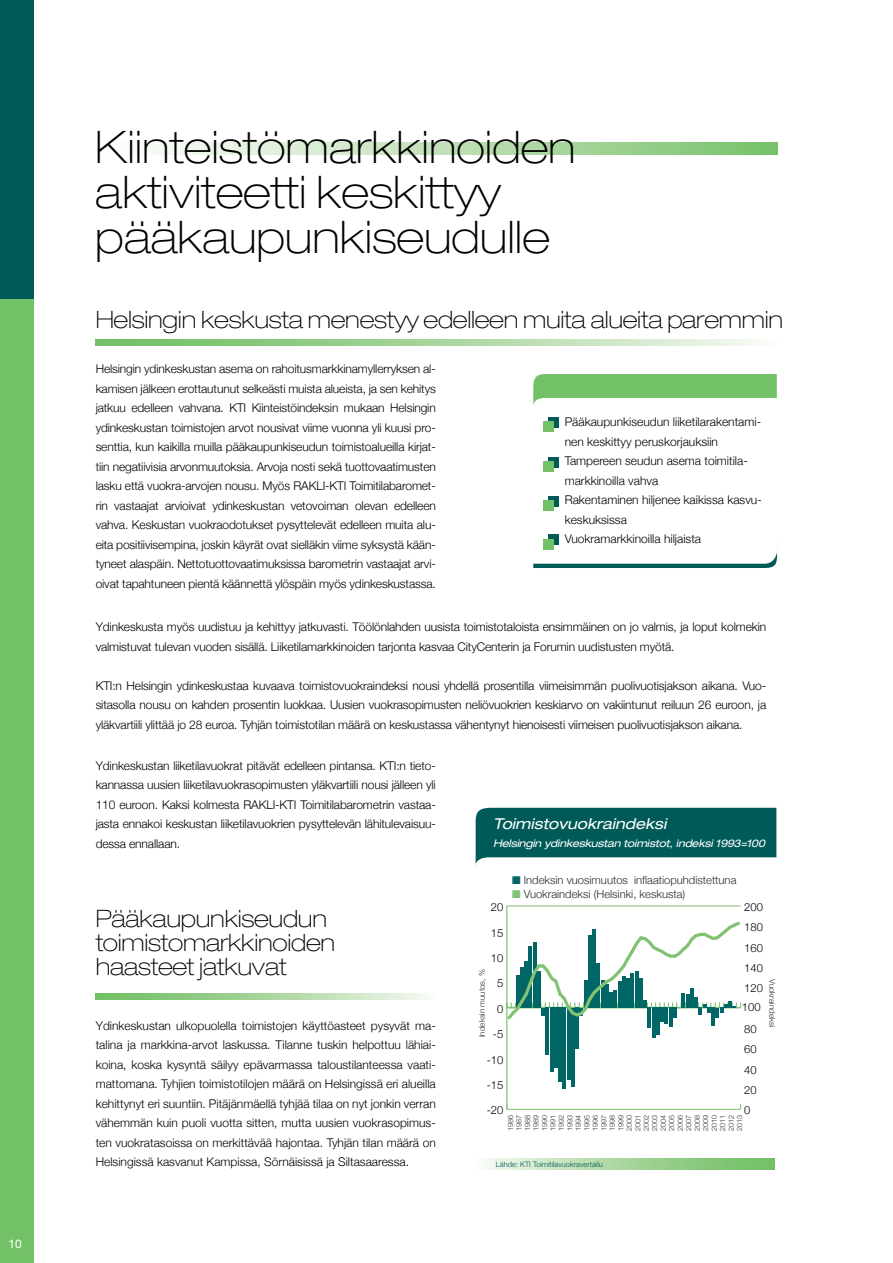
<style>
.page{position:relative;width:893px;height:1263px;background:#fff}
.page>*{position:absolute;margin:0;border:0;box-sizing:border-box;transform-origin:0 0}
.t1{font:100 expanded 45px/45px "Helvetica Neue";color:#000}
.t2{font:100 expanded 24px/24px "Helvetica Neue";letter-spacing:-.01em;color:#000}
.t3{font:italic expanded 15px "Helvetica Neue";color:#fff}
.t4{font:300 12px/19.5px "Helvetica Neue";letter-spacing:-.01em;color:#000;text-align:justify}
.t5{font:12px "Helvetica Neue";color:#fff}
.t6{font:300 11.25px "Helvetica Neue";color:#2f292e}
.t7{font:300 11.25px "Helvetica Neue";color:#000}
.t8{font:italic expanded 10.5px "Helvetica Neue";letter-spacing:-.02em;color:#fff}
.t9{font:300 7.95px "Helvetica Neue";color:#2f292e}
.t10{font:300 7.5px "Helvetica Neue";color:#005a58}
.t11{font:300 7.2px/8.6px "Helvetica Neue";color:#2f292e;text-align:justify}
.s1{color:#066}
.s2{color:#82c272}
</style>
<div class="page">
<svg style="left:96px;top:993px;width:331px;height:7px;background:#aad7a0"></svg>
<svg style="left:150px;top:143px;width:628px;height:11px;background:#badeb1"></svg>
<div style="left:0;top:0;width:33px;height:1263px;background:#73c167"></div>
<div style="left:0;top:0;width:33px;height:298px;background:#005a58"></div>
<svg style="left:96px;top:339px;width:662px;height:7px;background:#aad7a0"></svg>
<svg style="left:533px;top:374px;width:244px;height:52px"></svg>
<svg style="left:533px;top:534px;width:244px;height:34px"></svg>
<div style="left:548px;top:417px;width:10px;height:11px;background:#005a58"></div>
<div style="left:543px;top:421px;width:11px;height:11px;background:#73c167"></div>
<div style="left:548px;top:457px;width:10px;height:10px;background:#005a58"></div>
<div style="left:543px;top:461px;width:11px;height:11px;background:#73c167"></div>
<div style="left:548px;top:496px;width:10px;height:10px;background:#005a58"></div>
<div style="left:543px;top:500px;width:11px;height:11px;background:#73c167"></div>
<div style="left:548px;top:534px;width:10px;height:11px;background:#005a58"></div>
<div style="left:543px;top:539px;width:11px;height:10px;background:#73c167"></div>
<svg style="left:484px;top:1159px;width:291px;height:11px;background:#aad7a1"></svg>
<svg style="left:475px;top:808px;width:302px;height:58px;background:#277371"></svg>
<hr style="left:507px;top:906px;width:1px;height:203px;background:#82c272">
<hr style="left:546px;top:1008px;width:3px;height:47px;background:#066">
<hr style="left:550px;top:1008px;width:3px;height:64px;background:#066">
<hr style="left:554px;top:1008px;width:3px;height:60px;background:#066">
<hr style="left:558px;top:1008px;width:4px;height:74px;background:#066">
<hr style="left:563px;top:1008px;width:3px;height:81px;background:#066">
<hr style="left:567px;top:1008px;width:3px;height:71px;background:#066">
<hr style="left:571px;top:1008px;width:3px;height:78px;background:#066">
<hr style="left:575px;top:1008px;width:4px;height:41px;background:#066">
<hr style="left:648px;top:1008px;width:3px;height:20px;background:#066">
<hr style="left:652px;top:1008px;width:3px;height:30px;background:#066">
<hr style="left:656px;top:1008px;width:3px;height:27px;background:#066">
<hr style="left:665px;top:1008px;width:3px;height:16px;background:#066">
<hr style="left:669px;top:1008px;width:3px;height:19px;background:#066">
<hr style="left:711px;top:1008px;width:4px;height:18px;background:#066">
<hr style="left:507px;top:1109px;width:234px;height:1px;background:#82c272">
<svg style="left:506px;top:919px;width:236px;height:103px"></svg>
<hr style="left:507px;top:906px;width:234px;height:1px;background:#82c272">
<p class="t5" style="left:9px;top:1236px;width:15px">10</p>
<h1 class="t1" style="left:96px;top:124px;width:482px">Kiinteistömarkkinoiden aktiviteetti keskittyy pääkaupunkiseudulle</h1>
<h2 class="t2" style="left:96px;top:307px;width:689px">Helsingin keskusta menestyy edelleen muita alueita paremmin</h2>
<p class="t4" style="left:96px;top:359px;width:342px">Helsingin ydinkeskustan asema on rahoitusmarkkinamyllerryksen al&shy;kamisen jälkeen erottautunut selkeästi muista alueista, ja sen kehitys jatkuu edelleen vahvana. KTI Kiinteistöindeksin mukaan Helsingin ydinkeskustan toimistojen arvot nousivat viime vuonna yli kuusi pro&shy;senttia, kun kaikilla muilla pääkaupunkiseudun toimistoalueilla kirjat&shy;tiin negatiivisia arvonmuutoksia. Arvoja nosti sekä tuottovaatimusten lasku että vuokra-arvojen nousu. Myös RAKLI-KTI Toimitilabaromet&shy;rin vastaajat arvioivat ydinkeskustan vetovoiman olevan edelleen vahva. Keskustan vuokraodotukset pysyttelevät edelleen muita alu&shy;eita positiivisempina, joskin käyrät ovat sielläkin viime syksystä kään&shy;tyneet alaspäin. Nettotuottovaatimuksissa barometrin vastaajat arvi&shy;oivat tapahtuneen pientä käännettä ylöspäin myös ydinkeskustassa.</p>
<p class="t4" style="left:565px;top:412px;width:199px;text-align:left">Pääkaupunkiseudun liiketilarakentami&shy;nen keskittyy peruskorjauksiin<br>Tampereen seudun asema toimitila&shy;markkinoilla vahva<br>Rakentaminen hiljenee kaikissa kasvu&shy;keskuksissa<br>Vuokramarkkinoilla hiljaista</p>
<p class="t4" style="left:96px;top:617px;width:672px">Ydinkeskusta myös uudistuu ja kehittyy jatkuvasti. Töölönlahden uusista toimistotaloista ensimmäinen on jo valmis, ja loput kolmekin valmistuvat tulevan vuoden sisällä. Liiketilamarkkinoiden tarjonta kasvaa CityCenterin ja Forumin uudistusten myötä.</p>
<p class="t4" style="left:96px;top:675px;width:672px">KTI:n Helsingin ydinkeskustaa kuvaava toimistovuokraindeksi nousi yhdellä prosentilla viimeisimmän puolivuotisjakson aikana. Vuo&shy;sitasolla nousu on kahden prosentin luokkaa. Uusien vuokrasopimusten neliövuokrien keskiarvo on vakiintunut reiluun 26 euroon, ja yläkvartiili ylittää jo 28 euroa. Tyhjän toimistotilan määrä on keskustassa vähentynyt hienoisesti viimeisen puolivuotisjakson aikana.</p>
<p class="t4" style="left:96px;top:755px;width:342px">Ydinkeskustan liiketilavuokrat pitävät edelleen pintansa. KTI:n tieto&shy;kannassa uusien liiketilavuokrasopimusten yläkvartiili nousi jälleen yli 110 euroon. Kaksi kolmesta RAKLI-KTI Toimitilabarometrin vastaa&shy;jasta ennakoi keskustan liiketilavuokrien pysyttelevän lähitulevaisuu&shy;dessa ennallaan.</p>
<h2 class="t2" style="left:96px;top:907px;width:241px">Pääkaupunkiseudun toimistomarkkinoiden haasteet jatkuvat</h2>
<p class="t4" style="left:96px;top:1015px;width:342px">Ydinkeskustan ulkopuolella toimistojen käyttöasteet pysyvät ma&shy;talina ja markkina-arvot laskussa. Tilanne tuskin helpottuu lähiai&shy;koina, koska kysyntä säilyy epävarmassa taloustilanteessa vaati&shy;mattomana. Tyhjien toimistotilojen määrä on Helsingissä eri alueilla kehittynyt eri suuntiin. Pitäjänmäellä tyhjää tilaa on nyt jonkin verran vähemmän kuin puoli vuotta sitten, mutta uusien vuokrasopimus&shy;ten vuokratasoissa on merkittävää hajontaa. Tyhjän tilan määrä on Helsingissä kasvanut Kampissa, Sörnäisissä ja Siltasaaressa.</p>
<p class="t3" style="left:493px;top:814px;width:175px">Toimistovuokraindeksi</p>
<p class="t8" style="left:493px;top:837px;width:274px">Helsingin ydinkeskustan toimistot, indeksi 1993=100</p>
<p class="t6" style="left:512px;top:873px;width:226px"><span class="s1">■</span> Indeksin vuosimuutos inflaatiopuhdistettuna</p>
<p class="t6" style="left:512px;top:887px;width:175px"><span class="s2">■</span> Vuokraindeksi (Helsinki, keskusta)</p>
<p class="t7" style="left:491px;top:900px;width:14px">20</p>
<p class="t7" style="left:744px;top:900px;width:20px">200</p>
<p class="t7" style="left:491px;top:926px;width:14px">15</p>
<p class="t7" style="left:744px;top:920px;width:20px">180</p>
<p class="t7" style="left:491px;top:951px;width:14px">10</p>
<p class="t7" style="left:744px;top:941px;width:20px">160</p>
<p class="t9" style="left:477px;top:1037px;width:70px;rotate:-90deg">Indeksin muutos, %</p>
<p class="t7" style="left:497px;top:976px;width:8px">5</p>
<p class="t7" style="left:497px;top:1002px;width:8px">0</p>
<p class="t7" style="left:493px;top:1027px;width:12px">-5</p>
<p class="t7" style="left:744px;top:961px;width:20px">140</p>
<p class="t9" style="left:777px;top:979px;width:49px;rotate:90deg">Vuokraindeksi</p>
<p class="t7" style="left:744px;top:981px;width:20px">120</p>
<p class="t7" style="left:742px;top:1000px;width:20px">100</p>
<p class="t7" style="left:744px;top:1022px;width:14px">80</p>
<p class="t7" style="left:487px;top:1053px;width:18px">-10</p>
<p class="t7" style="left:744px;top:1042px;width:14px">60</p>
<p class="t7" style="left:744px;top:1063px;width:14px">40</p>
<p class="t7" style="left:487px;top:1078px;width:18px">-15</p>
<p class="t7" style="left:744px;top:1083px;width:14px">20</p>
<p class="t7" style="left:487px;top:1103px;width:18px">-20</p>
<p class="t7" style="left:744px;top:1103px;width:8px">0</p>
<p class="t11" style="left:506px;top:1131px;width:18px;rotate:-90deg">1986<br>1987<br>1988<br>1989<br>1990<br>1991<br>1992<br>1993<br>1994<br>1995<br>1996<br>1997<br>1998<br>1999<br>2000<br>2001<br>2002<br>2003<br>2004<br>2005<br>2006<br>2007<br>2008<br>2009<br>2010<br>2011<br>2012<br>2013</p>
<p class="t10" style="left:496px;top:1159px;width:108px">Lähde: KTI Toimitilavuokravertailu</p>
</div>
